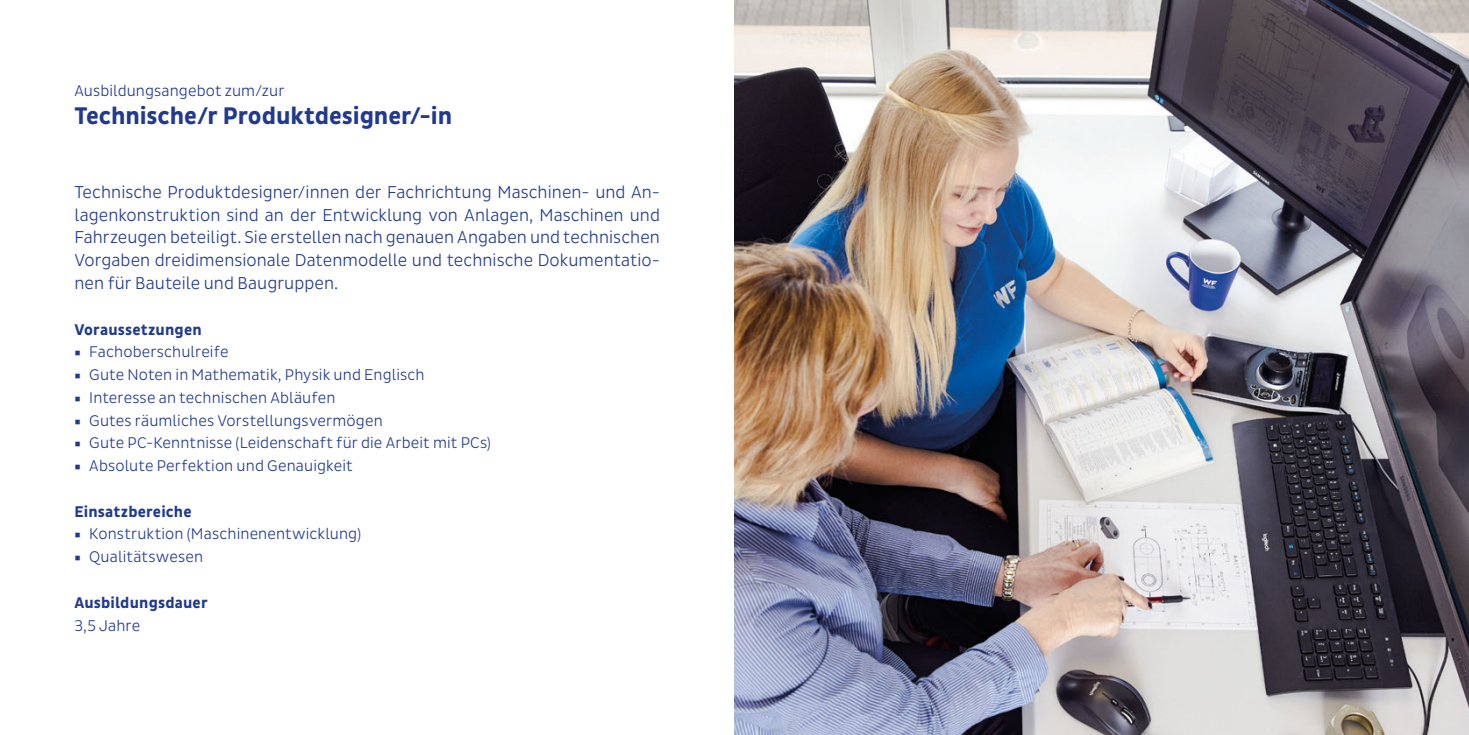
<style>
.page{position:relative;width:1469px;height:735px;background:#fff}
.page>*{position:absolute;margin:0;border:0;box-sizing:border-box;transform-origin:0 0}
.t1{font:700 24.5px "Pluto Sans Cond";letter-spacing:-.005em;color:#213a8f}
.t2{font:300 17.5px/22.8px "Pluto Sans Cond";letter-spacing:.005em;color:#213a8f;text-align:justify}
.t3{font:300 15.75px "Pluto Sans Cond";letter-spacing:.01em;color:#213a8f}
.t4{font:700 15.75px "Pluto Sans Cond";letter-spacing:.01em;color:#213a8f}
.s1{font-family:"Minion Pro";font-weight:400}
</style>
<div class="page">
<img style="left:734px;top:0;width:734px;height:734px">
<p class="t3" style="left:74px;top:85px;width:211px">Ausbildungsangebot zum/zur</p>
<h1 class="t1" style="left:74px;top:107px;width:379px">Technische/r Produktdesigner/-in</h1>
<p class="t2" style="left:74px;top:182px;width:587px">Technische Produktdesigner/innen der Fachrichtung Maschinen- und An&shy;lagenkon struktion sind an der Entwicklung von Anlagen, Maschinen und Fahrzeugen beteiligt. Sie erstellen nach genauen Angaben und technischen Vorgaben dreidimensionale Datenmodelle und technische Dokumentatio&shy;nen für Bauteile und Baugruppen.</p>
<p class="t4" style="left:74px;top:323px;width:129px">Voraussetzungen</p>
<p class="t3" style="left:74px;top:346px;width:156px"><span class="s1">■</span> Fachoberschulreife</p>
<p class="t3" style="left:74px;top:368px;width:351px"><span class="s1">■</span> Gute Noten in Mathematik, Physik und Englisch</p>
<p class="t3" style="left:74px;top:391px;width:262px"><span class="s1">■</span> Interesse an technischen Abläufen</p>
<p class="t3" style="left:74px;top:414px;width:310px"><span class="s1">■</span> Gutes räumliches Vorstellungsvermögen</p>
<p class="t3" style="left:74px;top:437px;width:418px"><span class="s1">■</span> Gute PC-Kenntnisse (Leidenschaft für die Arbeit mit PCs)</p>
<p class="t3" style="left:74px;top:459px;width:280px"><span class="s1">■</span> Absolute Perfektion und Genauigkeit</p>
<p class="t4" style="left:74px;top:505px;width:119px">Einsatzbereiche</p>
<p class="t3" style="left:74px;top:528px;width:288px"><span class="s1">■</span> Konstruktion (Maschinenentwicklung)</p>
<p class="t3" style="left:74px;top:550px;width:130px"><span class="s1">■</span> Qualitätswesen</p>
<p class="t4" style="left:74px;top:596px;width:135px">Ausbildungsdauer</p>
<p class="t3" style="left:74px;top:619px;width:67px">3,5 Jahre</p>
</div>
